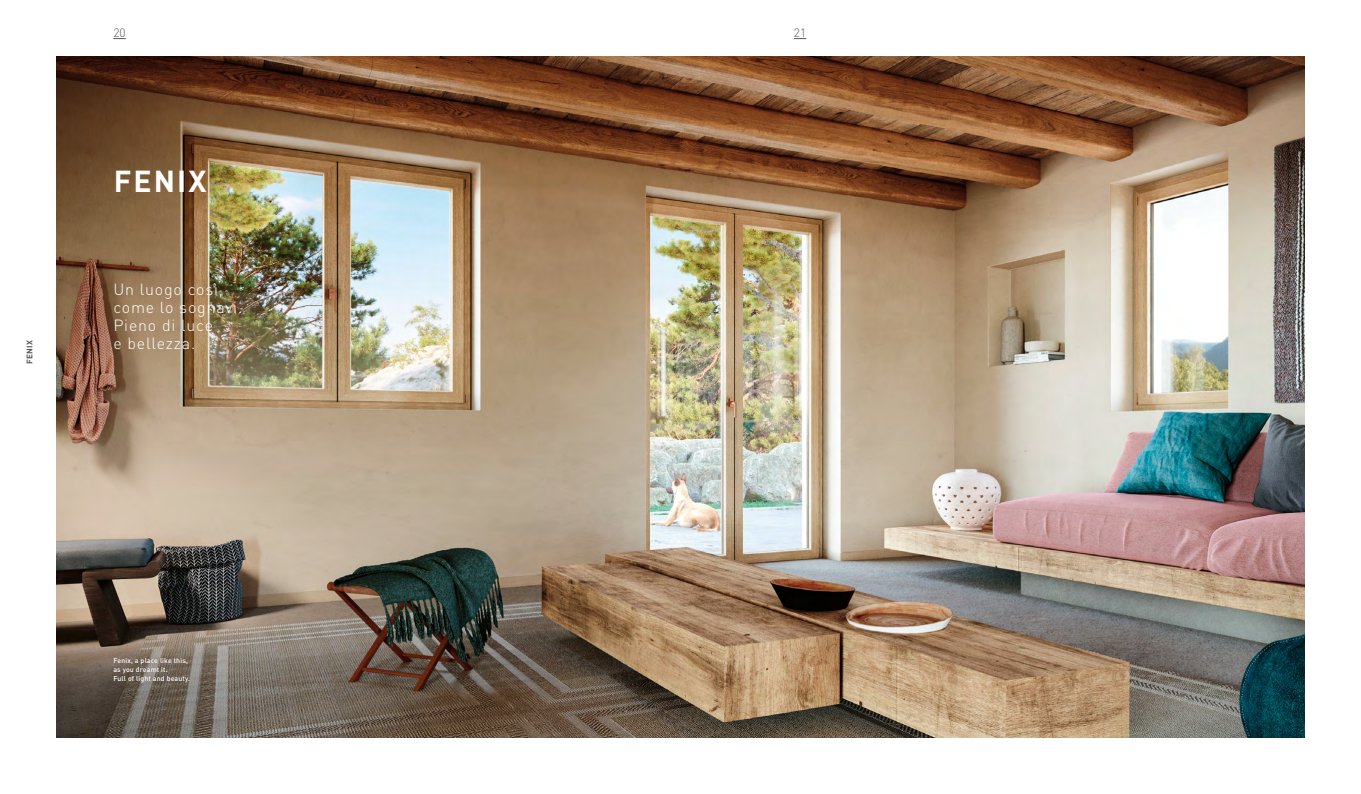
<style>
.page{position:relative;width:1361px;height:794px;background:#fff}
.page>*{position:absolute;margin:0;border:0;box-sizing:border-box;transform-origin:0 0}
.t1{font:700 30px "DIN Pro";letter-spacing:.07em;color:#fff}
.t2{font:300 16px/18px "DIN Pro";letter-spacing:.05em;color:#fff}
.t3{font:300 12px "DIN Pro";color:#575756}
.t4{font:700 8px "DIN Pro";letter-spacing:.04em;color:#575756}
.t5{font:500 7px/9px "DIN Pro";letter-spacing:.02em;color:#fff}
</style>
<div class="page">
<img style="left:57px;top:57px;width:1247px;height:680px">
<svg style="left:113px;top:38px;width:13px;height:1px"></svg>
<svg style="left:794px;top:38px;width:12px;height:1px"></svg>
<p class="t4" style="left:23px;top:364px;width:25px;rotate:-90deg">FENIX</p>
<h3 class="t3" style="left:113px;top:23px;width:14px">20</h3>
<h3 class="t3" style="left:794px;top:23px;width:14px">21</h3>
<h1 class="t1" style="left:114px;top:156px;width:94px">FENIX</h1>
<h2 class="t2" style="left:113px;top:279px;width:130px">Un luogo così, come lo sognavi.<br>Pieno di luce<br>e bellezza.</h2>
<p class="t5" style="left:113px;top:655px;width:78px">Fenix, a place like this, as you dreamt it.<br>Full of light and beauty.</p>
</div>
